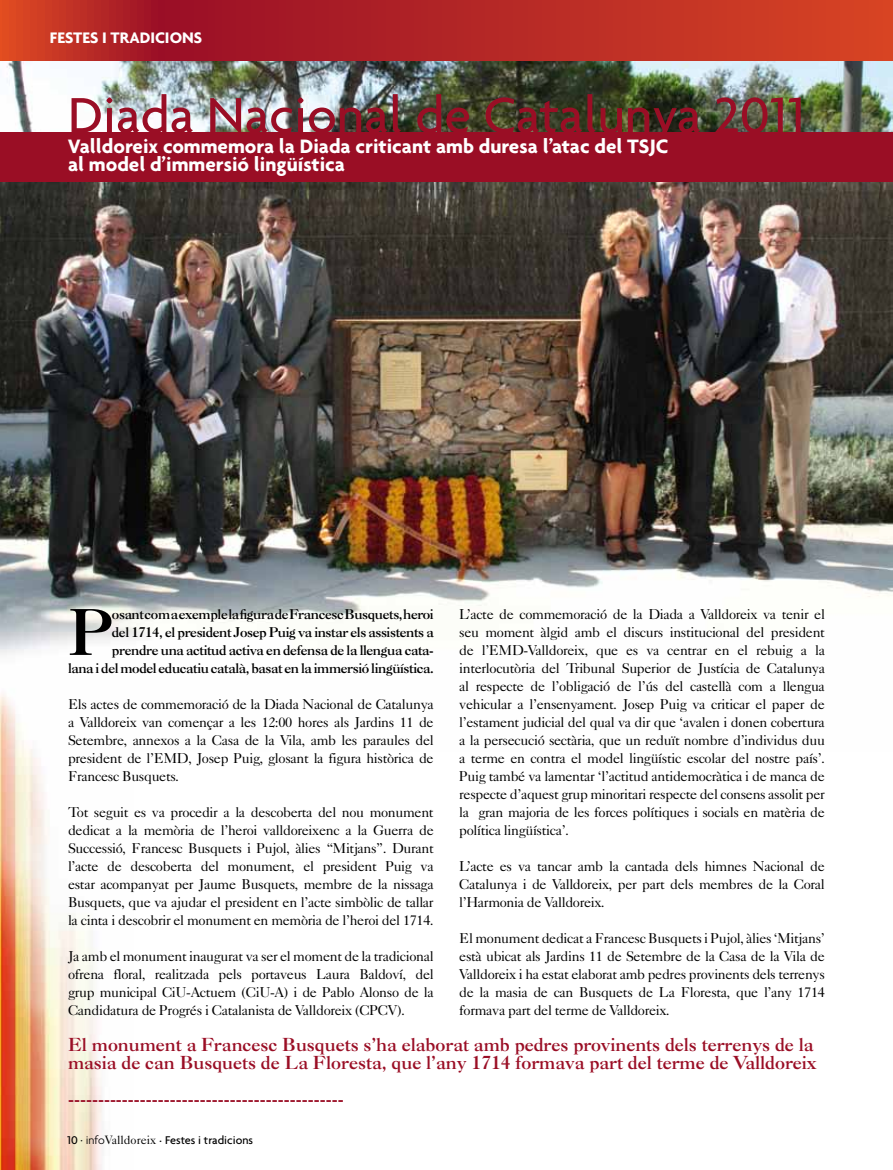
<style>
.page{position:relative;width:893px;height:1170px;background:#fff}
.page>*{position:absolute;margin:0;border:0;box-sizing:border-box;transform-origin:0 0}
.t1{font:700 63px "Caslon BT";color:#000}
.t2{font:500 54px "Agenda";color:#9a0e25}
.t3{font:700 21px/18px "Agenda";color:#fff}
.t4{font:700 18px/18px "Caslon BT";color:#9a0e25}
.t5{font:700 16.5px "Agenda";color:#fff}
.t6{font:14.25px/18px "Caslon Five Forty";letter-spacing:-.025em;color:#000;text-align:justify}
.t7{font:700 13.5px/18px "Caslon BT";letter-spacing:-.025em;color:#000;text-align:right}
.t8{font:500 12.15px "Agenda";color:#000}
.s1{font-weight:300}
.s2{font-family:"Caslon Five Forty";font-weight:400}
</style>
<div class="page">
<img style="left:0;top:61px;width:893px;height:594px">
<img style="left:0;top:694px;width:103px;height:475px">
<div style="left:0;top:133px;width:893px;height:49px;background:#9a0e25"></div>
<svg style="left:0;top:0;width:893px;height:61px;background:#b92a25"></svg>
<p class="t5" style="left:50px;top:27px;width:154px">FESTES I TRADICIONS</p>
<h2 class="t2" style="left:68px;top:82px;width:739px">Diada Nacional de Catalunya 2011</h2>
<h3 class="t3" style="left:68px;top:137px;width:602px">Valldoreix commemora la Diada criticant amb duresa l’atac del TSJC al model d’immersió lingüística</h3>
<p class="t7" style="left:68px;top:605px;width:367px">osant com a exemple la figura de Francesc Busquets, heroi<br>del 1714, el president Josep Puig va instar els assistents a prendre una actitud activa en defensa de la llengua cata-<br>lana i del model educatiu català, basat en la immersió lingüística.</p>
<p class="t6" style="left:68px;top:695px;width:367px">Els actes de commemoració de la Diada Nacional de Catalunya a Valldoreix van començar a les 12:00 hores als Jardins 11 de Setembre, annexos a la Casa de la Vila, amb les paraules del president de l’EMD, Josep Puig, glosant la figura històrica de Francesc Busquets.</p>
<p class="t6" style="left:68px;top:803px;width:367px">Tot seguit es va procedir a la descoberta del nou monument dedicat a la memòria de l’heroi valldoreixenc a la Guerra de Successió, Francesc Busquets i Pujol, àlies “Mitjans”. Durant l’acte de descoberta del monument, el president Puig va estar acompanyat per Jaume Busquets, membre de la nissaga Busquets, que va ajudar el president en l’acte simbòlic de tallar la cinta i descobrir el monument en memòria de l’heroi del 1714.</p>
<p class="t6" style="left:68px;top:947px;width:367px">Ja amb el monument inaugurat va ser el moment de la tradicional ofrena floral, realitzada pels portaveus Laura Baldoví, del grup municipal CiU-Actuem (CiU-A) i de Pablo Alonso de la Candidatura de Progrés i Catalanista de Valldoreix (CPCV).</p>
<h1 class="t1" style="left:68px;top:594px;width:47px">P</h1>
<p class="t6" style="left:459px;top:605px;width:367px">L’acte de commemoració de la Diada a Valldoreix va tenir el seu moment àlgid amb el discurs institucional del president de l’EMD-Valldoreix, que es va centrar en el rebuig a la interlocutòria del Tribunal Superior de Justícia de Catalunya al respecte de l’obligació de l’ús del castellà com a llengua vehicular a l’ensenyament. Josep Puig va criticar el paper de l’estament judicial del qual va dir que ‘avalen i donen cobertura a la persecució sectària, que un reduït nombre d’individus duu a terme en contra el model lingüístic escolar del nostre país’.<br>Puig també va lamentar ‘l’actitud antidemocràtica i de manca de respecte d’aquest grup minoritari respecte del consens assolit per la gran majoria de les forces polítiques i socials en matèria de política lingüística’.</p>
<p class="t6" style="left:459px;top:856px;width:367px">L’acte es va tancar amb la cantada dels himnes Nacional de Catalunya i de Valldoreix, per part dels membres de la Coral l’Harmonia de Valldoreix.</p>
<p class="t6" style="left:459px;top:928px;width:367px">El monument dedicat a Francesc Busquets i Pujol, àlies ‘Mitjans’ està ubicat als Jardins 11 de Setembre de la Casa de la Vila de Valldoreix i ha estat elaborat amb pedres provinents dels terrenys de la masia de can Busquets de La Floresta, que l’any 1714 formava part del terme de Valldoreix.</p>
<p class="t4" style="left:68px;top:1035px;width:750px">El monument a Francesc Busquets s’ha elaborat amb pedres provinents dels terrenys de la masia de can Busquets de La Floresta, que l’any 1714 formava part del terme de Valldoreix</p>
<p class="t4" style="left:68px;top:1089px;width:277px">----------------------------------------------</p>
<p class="t8" style="left:67px;top:1132px;width:188px">10 · <span class="s1">info</span><span class="s2">Valldoreix ·</span> Festes i tradicions</p>
</div>
